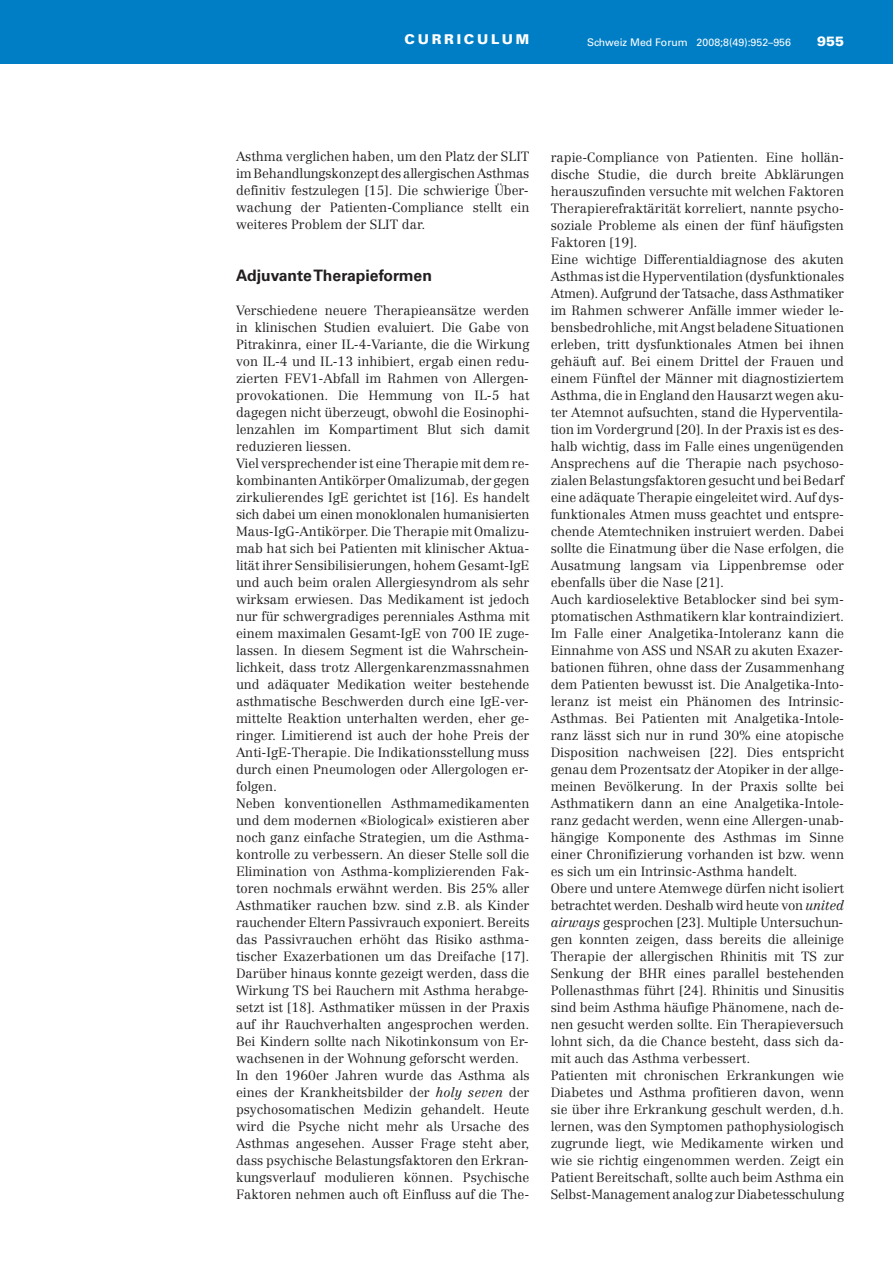
<style>
.page{position:relative;width:893px;height:1263px;background:#fff}
.page>*{position:absolute;margin:0;border:0;box-sizing:border-box;transform-origin:0 0}
.t1{font:700 15.75px "Univers LT Std";color:#231f20}
.t2{font:900 13.5px "Univers LT Std";letter-spacing:.2em;color:#fff}
.t3{font:300 13.2px/17px "Centennial";color:#231f20}
.t4{font:10.5px "Univers LT Std";color:#fff}
.s1{font-style:italic}
</style>
<div class="page">
<div style="left:0;top:0;width:893px;height:64px;background:#007ec5"></div>
<p class="t2" style="left:405px;top:31px;width:126px">CURRICULUM</p>
<p class="t4" style="left:587px;top:38px;width:205px">Schweiz Med Forum 2008;8(49):952–956</p>
<p class="t2" style="left:817px;top:33px;width:29px">955</p>
<p class="t3" style="left:236px;top:149px;width:295px;text-align:justify">Asthma verglichen haben, um den Platz der SLIT im Behandlungskonzept des allergischen Asthmas definitiv festzulegen [15]. Die schwierige Über&shy;wachung der Patienten-Compliance stellt ein weiteres Problem der SLIT dar.</p>
<p class="t1" style="left:236px;top:269px;width:197px">Adjuvante Therapieformen</p>
<p class="t3" style="left:236px;top:303px;width:295px">Verschiedene neuere Therapieansätze werden in klinischen Studien evaluiert. Die Gabe von Pitrakinra, einer IL-4-Variante, die die Wirkung von IL-4 und IL-13 inhibiert, ergab einen redu&shy;zierten FEV1-Abfall im Rahmen von Allergen&shy;provokationen. Die Hemmung von IL-5 hat dagegen nicht überzeugt, obwohl die Eosinophi&shy;lenzahlen im Kompartiment Blut sich damit reduzieren liessen.<br>Viel versprechender ist eine Therapie mit dem re&shy;kombinanten Antikörper Omalizumab, der gegen zirkulierendes IgE gerichtet ist [16]. Es handelt sich dabei um einen monoklonalen humanisierten Maus-IgG-Antikörper. Die Therapie mit Omalizu&shy;mab hat sich bei Patienten mit klinischer Aktua&shy;lität ihrer Sensibilisierungen, hohem Gesamt-IgE und auch beim oralen Allergiesyndrom als sehr wirksam erwiesen. Das Medikament ist jedoch nur für schwergradiges perenniales Asthma mit einem maximalen Gesamt-IgE von 700 IE zuge&shy;lassen. In diesem Segment ist die Wahrschein&shy;lichkeit, dass trotz Allergenkarenzmassnahmen und adäquater Medikation weiter bestehende asthmatische Beschwerden durch eine IgE-ver&shy;mittelte Reaktion unterhalten werden, eher ge&shy;ringer. Limitierend ist auch der hohe Preis der Anti-IgE-Therapie. Die Indikationsstellung muss durch einen Pneumologen oder Allergologen er&shy;folgen.<br>Neben konventionellen Asthmamedikamenten und dem modernen «Biological» existieren aber noch ganz einfache Strategien, um die Asthma&shy;kontrolle zu verbessern. An dieser Stelle soll die Elimination von Asthma-komplizierenden Fak&shy;toren nochmals erwähnt werden. Bis 25% aller Asthmatiker rauchen bzw. sind z.B. als Kinder rauchender Eltern Passivrauch exponiert. Bereits das Passivrauchen erhöht das Risiko asthma - tischer Exazerbationen um das Dreifache [17].<br>Darüber hinaus konnte gezeigt werden, dass die Wirkung TS bei Rauchern mit Asthma herabge&shy;setzt ist [18]. Asthmatiker müssen in der Praxis auf ihr Rauchverhalten angesprochen werden.<br>Bei Kindern sollte nach Nikotinkonsum von Er&shy;wachsenen in der Wohnung geforscht werden.<br>In den 1960er Jahren wurde das Asthma als eines der Krankheitsbilder der <span class="s1">holy seven</span> der psychosomatischen Medizin gehandelt. Heute wird die Psyche nicht mehr als Ursache des Asthmas angesehen. Ausser Frage steht aber, dass psychische Belastungsfaktoren den Erkran&shy;kungsverlauf modulieren können. Psychische Faktoren nehmen auch oft Einfluss auf die The-</p>
<p class="t3" style="left:551px;top:150px;width:295px">rapie-Compliance von Patienten. Eine hollän - dische Studie, die durch breite Abklärungen herauszufinden versuchte mit welchen Faktoren Therapierefraktärität korreliert, nannte psycho&shy;soziale Probleme als einen der fünf häufigsten Faktoren [19].<br>Eine wichtige Differentialdiagnose des akuten Asthmas ist die Hyperventilation (dysfunktionales Atmen). Aufgrund der Tatsache, dass Asthmatiker im Rahmen schwerer Anfälle immer wieder le&shy;bensbedrohliche, mit Angst beladene Situationen erleben, tritt dysfunktionales Atmen bei ihnen gehäuft auf. Bei einem Drittel der Frauen und einem Fünftel der Männer mit diagnostiziertem Asthma, die in England den Hausarzt wegen aku&shy;ter Atemnot aufsuchten, stand die Hyperventila&shy;tion im Vordergrund [20]. In der Praxis ist es des&shy;halb wichtig, dass im Falle eines ungenügenden Ansprechens auf die Therapie nach psychoso&shy;zialen Belastungsfaktoren gesucht und bei Bedarf eine adäquate Therapie eingeleitet wird. Auf dys&shy;funktionales Atmen muss geachtet und entspre&shy;chende Atemtechniken instruiert werden. Dabei sollte die Einatmung über die Nase erfolgen, die Ausatmung langsam via Lippenbremse oder ebenfalls über die Nase [21].<br>Auch kardioselektive Betablocker sind bei sym&shy;ptomatischen Asthmatikern klar kontraindiziert.<br>Im Falle einer Analgetika-Intoleranz kann die Einnahme von ASS und NSAR zu akuten Exazer&shy;bationen führen, ohne dass der Zusammenhang dem Patienten bewusst ist. Die Analgetika-Into&shy;le ranz ist meist ein Phänomen des Intrinsic-Asthmas. Bei Patienten mit Analgetika-Intole&shy;ranz lässt sich nur in rund 30% eine ato pische Disposition nachweisen [22]. Dies entspricht genau dem Prozentsatz der Atopiker in der allge&shy;meinen Bevölkerung. In der Praxis sollte bei Asthmatikern dann an eine Analgetika-Intole&shy;ranz gedacht werden, wenn eine Allergen-unab&shy;hängige Komponente des Asthmas im Sinne einer Chronifizierung vorhanden ist bzw. wenn es sich um ein Intrinsic-Asthma handelt.<br>Obere und untere Atemwege dürfen nicht isoliert betrachtet werden. Deshalb wird heute von <span class="s1">united airways</span> gesprochen [23]. Multiple Untersuchun&shy;gen konnten zeigen, dass bereits die alleinige Therapie der allergischen Rhinitis mit TS zur Senkung der BHR eines parallel bestehenden Pollenasthmas führt [24]. Rhinitis und Sinusitis sind beim Asthma häufige Phänomene, nach de&shy;nen gesucht werden sollte. Ein Therapieversuch lohnt sich, da die Chance besteht, dass sich da&shy;mit auch das Asthma verbessert.<br>Patienten mit chronischen Erkrankungen wie Diabetes und Asthma profitieren davon, wenn sie über ihre Erkrankung geschult werden, d.h. lernen, was den Symptomen pathophysiologisch zugrunde liegt, wie Medikamente wirken und wie sie richtig eingenommen werden. Zeigt ein Patient Bereitschaft, sollte auch beim Asthma ein Selbst-Management analog zur Diabetes schulung</p>
</div>
